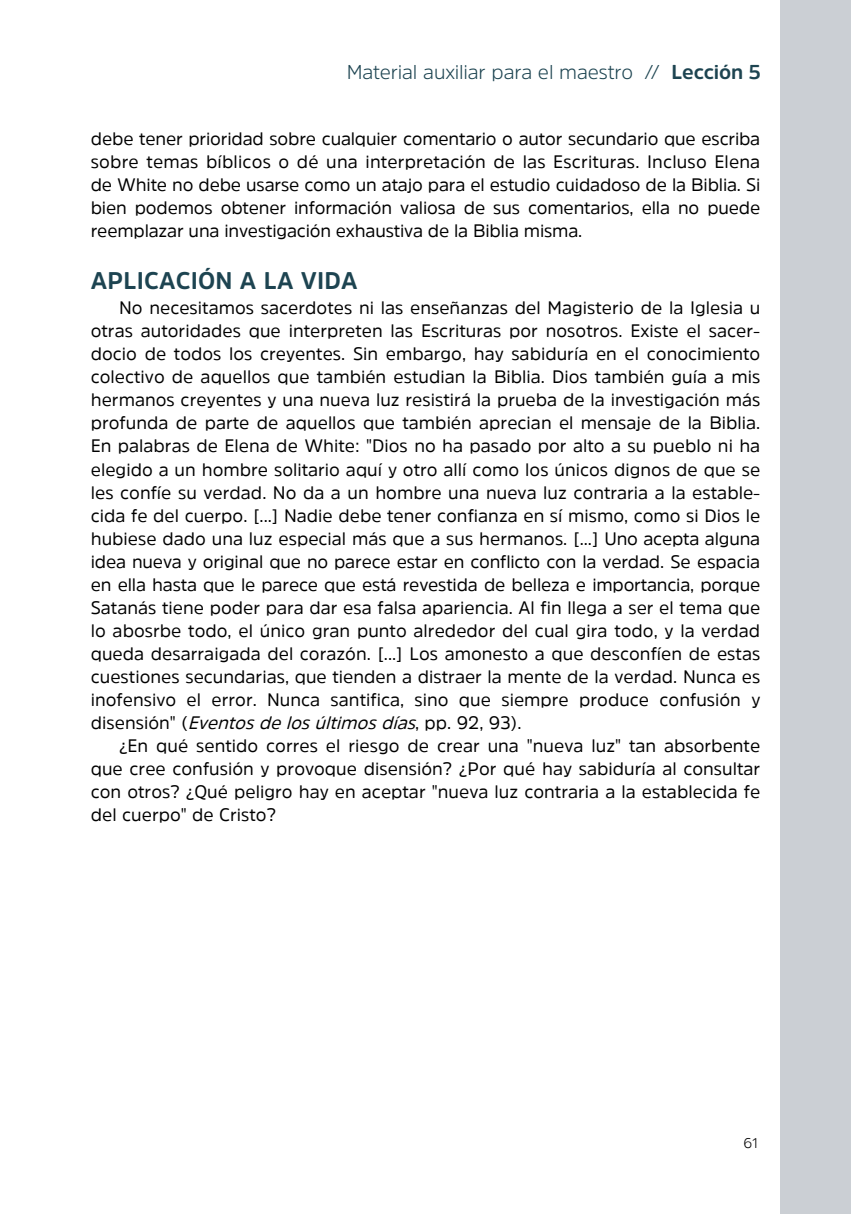
<style>
.page{position:relative;width:851px;height:1214px;background:#fff}
.page>*{position:absolute;margin:0;border:0;box-sizing:border-box;transform-origin:0 0}
.t1{font:700 24px "Amsi Pro";letter-spacing:.005em;color:#1d4451}
.t2{font:300 20px "Amsi Pro";letter-spacing:-.01em;color:#1d4451}
.t3{font:18px/23px "Amsi Pro";color:#000;text-align:justify}
.t4{font:300 14px "Amsi Pro";color:#000}
.s1{font-weight:700}
.s2{font-style:italic}
</style>
<div class="page">
<div style="left:780px;top:0;width:70px;height:1213px;background:#cbcfd4"></div>
<p class="t2" style="left:347px;top:58px;width:415px">Material auxiliar para el maestro // <span class="s1">Lección 5</span></p>
<p class="t3" style="left:91px;top:126px;width:671px">debe tener prioridad sobre cualquier comentario o autor secundario que escriba sobre temas bíblicos o dé una interpretación de las Escrituras. Incluso Elena de White no debe usarse como un atajo para el estudio cuidadoso de la Biblia. Si bien podemos obtener información valiosa de sus comentarios, ella no puede reemplazar una investigación exhaustiva de la Biblia misma.</p>
<h1 class="t1" style="left:91px;top:264px;width:268px">APLICACIÓN A LA VIDA</h1>
<p class="t3" style="left:91px;top:296px;width:671px;text-indent:28px">No necesitamos sacerdotes ni las enseñanzas del Magisterio de la Iglesia u otras autoridades que interpreten las Escrituras por nosotros. Existe el sacer&shy;docio de todos los creyentes. Sin embargo, hay sabiduría en el conocimiento colectivo de aquellos que también estudian la Biblia. Dios también guía a mis hermanos creyentes y una nueva luz resistirá la prueba de la investigación más profunda de parte de aquellos que también aprecian el mensaje de la Biblia.<br>En palabras de Elena de White: "Dios no ha pasado por alto a su pueblo ni ha elegido a un hombre solitario aquí y otro allí como los únicos dignos de que se les confíe su verdad. No da a un hombre una nueva luz contraria a la estable&shy;cida fe del cuerpo. [...] Nadie debe tener confianza en sí mismo, como si Dios le hubiese dado una luz especial más que a sus hermanos. [...] Uno acepta alguna idea nueva y original que no parece estar en conflicto con la verdad. Se espacia en ella hasta que le parece que está revestida de belleza e importancia, porque Satanás tiene poder para dar esa falsa apariencia. Al fin llega a ser el tema que lo abosrbe todo, el único gran punto alrededor del cual gira todo, y la verdad queda desarraigada del corazón. [...] Los amonesto a que desconfíen de estas cuestiones secundarias, que tienden a distraer la mente de la verdad. Nunca es inofensivo el error. Nunca santifica, sino que siempre produce confusión y d i s e n s i ó n " ( <span class="s2">Eventosdelosúltimosdías</span>, p p . 9 2 , 9 3 ) .</p>
<p class="t3" style="left:91px;top:733px;width:671px;text-indent:28px">¿En qué sentido corres el riesgo de crear una "nueva luz" tan absorbente que cree confusión y provoque disensión? ¿Por qué hay sabiduría al consultar con otros? ¿Qué peligro hay en aceptar "nueva luz contraria a la establecida fe del cuerpo" de Cristo?</p>
<p class="t4" style="left:743px;top:1132px;width:17px">61</p>
</div>
